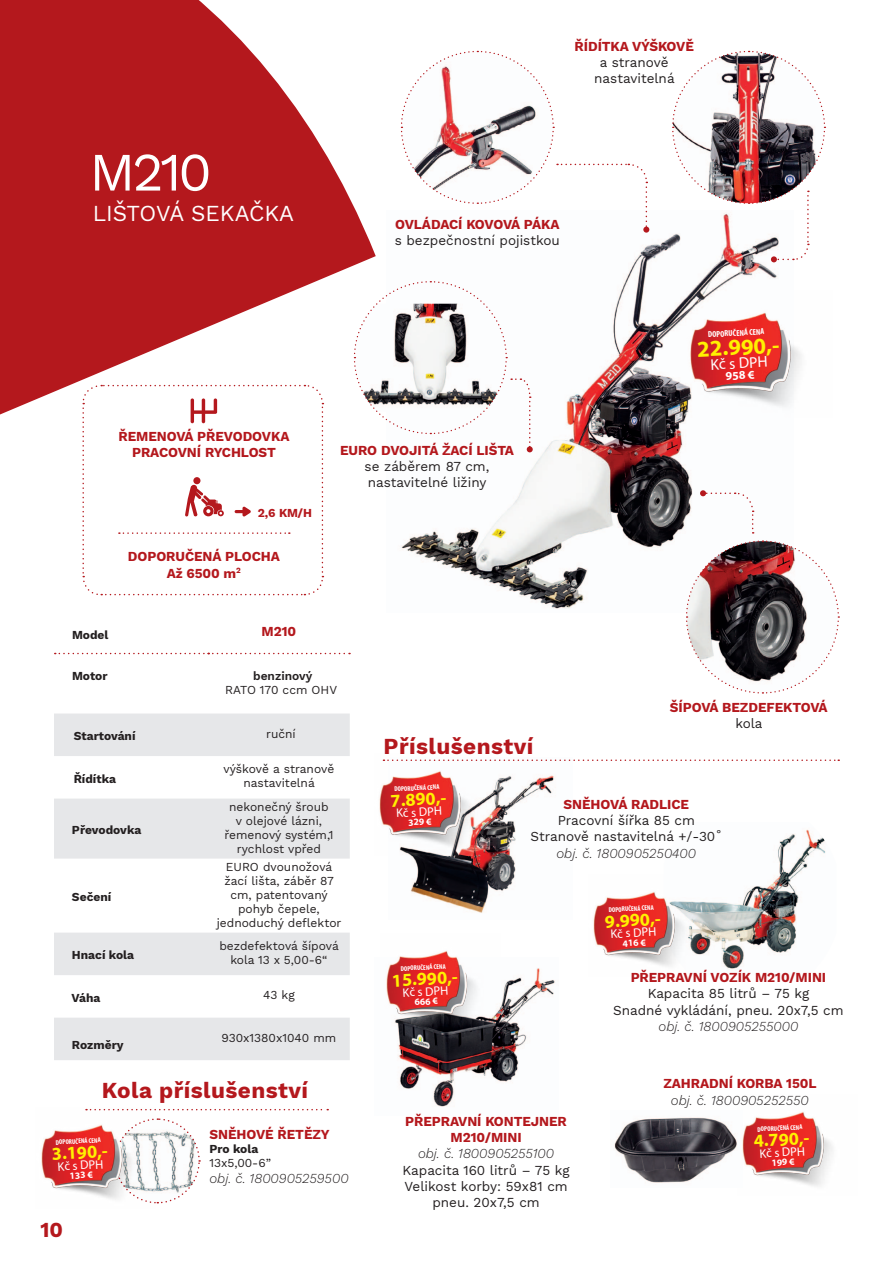
<style>
.page{position:relative;width:893px;height:1263px;background:#fff}
.page>*{position:absolute;margin:0;border:0;box-sizing:border-box;transform-origin:0 0}
.t1{font:54px "Work Sans";color:#fff}
.t2{font:700 22.8px "Myriad Pro";color:#fff101}
.t3{font:700 22.5px "Work Sans";letter-spacing:.02em;color:#b4181d}
.t4{font:22.5px "Work Sans";color:#fff}
.t5{font:700 21px "Work Sans";color:#b4181d}
.t6{font:700 18.3px "Myriad Pro";color:#fff101}
.t7{font:15.6px "Myriad Pro";color:#fff}
.t8{font:700 13.5px/16.2px "Work Sans";letter-spacing:-.005em;color:#b4181d;text-align:center}
.t9{font:13.5px/16.2px "Work Sans";color:#231f20;text-align:center}
.t10{font:italic 300 13.5px "Work Sans";color:#231f20}
.t11{font:12.45px "Myriad Pro";color:#fff}
.t12{font:12px/14px "Work Sans";color:#231f20;text-align:center}
.t13{font:700 12px "Work Sans";color:#231f20}
.t14{font:600 12px "Work Sans";color:#231f20}
.t15{font:700 12px "Work Sans";color:#b4181d}
.t16{font:700 12px "Myriad Pro";color:#fff}
.t17{font:700 9.6px "Myriad Pro";color:#fff}
.t18{font:700 condensed 8.55px "Myriad Pro";color:#fff}
.t19{font:700 condensed 6.9px "Myriad Pro";color:#fff}
</style>
<div class="page">
<img style="left:401px;top:228px;width:376px;height:381px">
<img style="left:614px;top:1117px;width:123px;height:66px">
<svg style="left:0;top:0;width:376px;height:655px;fill:#b4181d"></svg>
<img style="left:398px;top:968px;width:157px;height:139px">
<img style="left:708px;top:829px;width:118px;height:140px">
<img style="left:411px;top:775px;width:143px;height:138px">
<svg style="left:494px;top:759px;width:345px;height:2px"></svg>
<svg style="left:685px;top:540px;width:155px;height:154px"></svg>
<svg style="left:54px;top:713px;width:296px;height:347px;fill:#e6e7e9"></svg>
<svg style="left:55px;top:653px;width:295px;height:1px"></svg>
<svg style="left:82px;top:384px;width:242px;height:212px"></svg>
<svg style="left:156px;top:1118px;width:45px;height:86px"></svg>
<svg style="left:159px;top:1109px;width:169px;height:1px"></svg>
<svg style="left:400px;top:50px;width:249px;height:183px"></svg>
<img style="left:671px;top:50px;width:155px;height:212px">
<svg style="left:700px;top:490px;width:54px;height:44px"></svg>
<svg style="left:353px;top:280px;width:180px;height:172px"></svg>
<img style="left:683px;top:290px;width:118px;height:128px">
<img style="left:379px;top:759px;width:115px;height:97px">
<img style="left:593px;top:892px;width:115px;height:74px">
<img style="left:41px;top:1108px;width:115px;height:96px">
<img style="left:742px;top:1112px;width:91px;height:74px">
<img style="left:386px;top:951px;width:115px;height:84px">
<h1 class="t1" style="left:89px;top:131px;width:124px">M210</h1>
<h3 class="t4" style="left:93px;top:196px;width:203px">Lištová sekačka</h3>
<p class="t8" style="left:575px;top:38px;width:32px">ŘÍDÍTKA</p>
<p class="t8" style="left:632px;top:38px;width:27px">VÝŠKOVĚ</p>
<p class="t9" style="left:594px;top:54px;width:82px">a stranově nastavitelná</p>
<p class="t8" style="left:395px;top:216px;width:20px">OVLÁ</p>
<p class="t8" style="left:431px;top:216px;width:46px">DACÍ KOVOVÁ</p>
<p class="t8" style="left:524px;top:216px;width:10px">PÁKA</p>
<p class="t9" style="left:395px;top:232px;width:167px">s bezpečnostní pojistkou</p>
<p class="t8" style="left:118px;top:428px;width:20px">ŘEMENOVÁ</p>
<p class="t8" style="left:197px;top:428px;width:28px">PŘEVO</p>
<p class="t8" style="left:243px;top:428px;width:20px">DOVKA</p>
<p class="t8" style="left:132px;top:444px;width:46px">PRACOVNÍ</p>
<p class="t8" style="left:205px;top:444px;width:46px">RYCHLOST</p>
<p class="t15" style="left:258px;top:503px;width:56px">2,6 KM/H</p>
<p class="t8" style="left:128px;top:548px;width:11px">DOPORU</p>
<p class="t8" style="left:185px;top:548px;width:19px">ČENÁ</p>
<p class="t8" style="left:225px;top:548px;width:10px">PLO</p>
<p class="t8" style="left:252px;top:548px;width:28px">CHA</p>
<p class="t8" style="left:167px;top:564px;width:76px">AŽ 6500 M<sup>2</sup></p>
<p class="t8" style="left:340px;top:441px;width:86px">EURO DVOJITÁ</p>
<p class="t8" style="left:442px;top:441px;width:43px">ŽACÍLIŠTA</p>
<p class="t9" style="left:365px;top:457px;width:126px;text-align:left">se záběrem 87 cm, nastavitelné ližiny</p>
<p class="t18" style="left:708px;top:329px;width:58px;rotate:-3deg">DOPORUČENÁ CENA</p>
<p class="t16" style="left:725px;top:368px;width:31px;rotate:-3deg">958 €</p>
<h2 class="t2" style="left:696px;top:334px;width:84px;rotate:-3deg">22.990,-</h2>
<h3 class="t7" style="left:710px;top:355px;width:59px;rotate:-3deg">Kč s DPH</h3>
<p class="t13" style="left:72px;top:625px;width:38px">MODEL</p>
<p class="t8" style="left:262px;top:623px;width:36px">M210</p>
<p class="t13" style="left:60px;top:666px;width:49px">M OTOR</p>
<p class="t14" style="left:253px;top:666px;width:61px">benzinový</p>
<p class="t12" style="left:225px;top:682px;width:113px">RATO 170 ccm OHV</p>
<p class="t13" style="left:74px;top:727px;width:63px">STARTOVÁNÍ</p>
<p class="t12" style="left:266px;top:726px;width:31px">ruční</p>
<p class="t13" style="left:74px;top:770px;width:44px">ŘÍDÍTKA</p>
<p class="t12" style="left:224px;top:762px;width:112px">výškově a stranově nastavitelná</p>
<p class="t13" style="left:72px;top:821px;width:71px">PŘEVODOVKA</p>
<p class="t12" style="left:224px;top:799px;width:111px">nekonečný šroub<br>v olejové lázni, řemenový systém,1 rychlost vpřed</p>
<p class="t13" style="left:72px;top:888px;width:41px">SEČENÍ</p>
<p class="t12" style="left:217px;top:859px;width:126px">E URO dvounožová žací lišta, záběr 87 cm, patentovaný pohyb čepele, jednoduchý deflektor</p>
<p class="t13" style="left:60px;top:946px;width:76px">H NACÍ KOLA</p>
<p class="t12" style="left:219px;top:938px;width:121px">bezdefektová šípová kola 13 x 5,00-6“</p>
<p class="t13" style="left:72px;top:989px;width:30px">VÁHA</p>
<p class="t12" style="left:263px;top:988px;width:33px">43 kg</p>
<p class="t13" style="left:72px;top:1036px;width:53px">ROZMĚRY</p>
<p class="t12" style="left:222px;top:1030px;width:116px">930x1380x1040 mm</p>
<h3 class="t3" style="left:102px;top:1073px;width:208px">KOLA PŘÍSLUŠENSTVÍ</h3>
<p class="t8" style="left:209px;top:1125px;width:122px">SNĚHOVÉ ŘETĚZY</p>
<p class="t13" style="left:209px;top:1139px;width:51px">PRO KOLA</p>
<p class="t12" style="left:209px;top:1155px;width:63px">13x5,00-6”</p>
<p class="t10" style="left:209px;top:1168px;width:141px">obj. č. 1800905259500</p>
<p class="t19" style="left:56px;top:1138px;width:47px;rotate:-3deg">DOPORUČENÁ CENA</p>
<p class="t17" style="left:69px;top:1169px;width:25px;rotate:-3deg">133 €</p>
<h3 class="t6" style="left:51px;top:1142px;width:57px;rotate:-3deg">3.190,-</h3>
<p class="t11" style="left:57px;top:1159px;width:47px;rotate:-3deg">Kč s DPH</p>
<h3 class="t5" style="left:40px;top:1214px;width:24px">10</h3>
<h3 class="t3" style="left:384px;top:730px;width:151px">PŘÍSLUŠENSTVÍ</h3>
<p class="t8" style="left:670px;top:699px;width:18px">ŠÍPOVÁ</p>
<p class="t8" style="left:722px;top:699px;width:63px">BEZDEFEKTOVÁ</p>
<p class="t9" style="left:735px;top:715px;width:28px">kola</p>
<p class="t19" style="left:394px;top:785px;width:47px;rotate:-3deg">DOPORUČENÁ CENA</p>
<p class="t17" style="left:408px;top:816px;width:25px;rotate:-3deg">329 €</p>
<h3 class="t6" style="left:390px;top:789px;width:57px;rotate:-3deg">7.890,-</h3>
<p class="t11" style="left:396px;top:805px;width:47px;rotate:-3deg">Kč s DPH</p>
<p class="t19" style="left:400px;top:964px;width:47px;rotate:-3deg">DOPORUČENÁ CENA</p>
<p class="t17" style="left:414px;top:996px;width:25px;rotate:-3deg">666 €</p>
<h3 class="t6" style="left:391px;top:968px;width:67px;rotate:-3deg">15.990,-</h3>
<p class="t11" style="left:402px;top:985px;width:47px;rotate:-3deg">Kč s DPH</p>
<p class="t8" style="left:564px;top:796px;width:47px">SNĚHOVÁ</p>
<p class="t8" style="left:631px;top:796px;width:58px">RADLICE</p>
<p class="t9" style="left:530px;top:812px;width:193px">Pracovní šířka 85 cm<br>Stranově nastavitelná +/-30˚</p>
<p class="t10" style="left:556px;top:843px;width:141px">obj. č. 1800905250400</p>
<p class="t19" style="left:608px;top:905px;width:47px;rotate:-3deg">DOPORUČENÁ CENA</p>
<p class="t17" style="left:622px;top:937px;width:25px;rotate:-3deg">416 €</p>
<h3 class="t6" style="left:604px;top:909px;width:57px;rotate:-3deg">9.990,-</h3>
<p class="t11" style="left:610px;top:926px;width:47px;rotate:-3deg">Kč s DPH</p>
<p class="t8" style="left:631px;top:969px;width:197px">PŘEPRAVNÍ VOZÍK M210/MINI</p>
<p class="t9" style="left:613px;top:985px;width:232px">Kapacita 85 litrů – 75 kg<br>Snadné vykládání, pneu. 20x7,5 cm</p>
<p class="t10" style="left:659px;top:1016px;width:141px">obj. č. 1800905255000</p>
<p class="t8" style="left:405px;top:1113px;width:163px">PŘEPRAVNÍ KONTEJNER<br>M210/MINI</p>
<p class="t10" style="left:418px;top:1144px;width:138px">obj. č. 1800905255100</p>
<p class="t9" style="left:403px;top:1161px;width:169px">Kapacita 160 litrů – 75 kg<br>Velikost korby: 59x81 cm pneu. 20x7,5 cm</p>
<p class="t8" style="left:663px;top:1075px;width:151px">ZAHRADNÍ KORBA 150L</p>
<p class="t10" style="left:671px;top:1090px;width:139px">obj. č. 1800905252550</p>
<h3 class="t6" style="left:753px;top:1129px;width:57px;rotate:-3deg">4.790,-</h3>
<p class="t11" style="left:759px;top:1146px;width:47px;rotate:-3deg">Kč s DPH</p>
<p class="t19" style="left:757px;top:1125px;width:47px;rotate:-3deg">DOPORUČENÁ CENA</p>
<p class="t17" style="left:771px;top:1156px;width:25px;rotate:-3deg">199 €</p>
</div>
